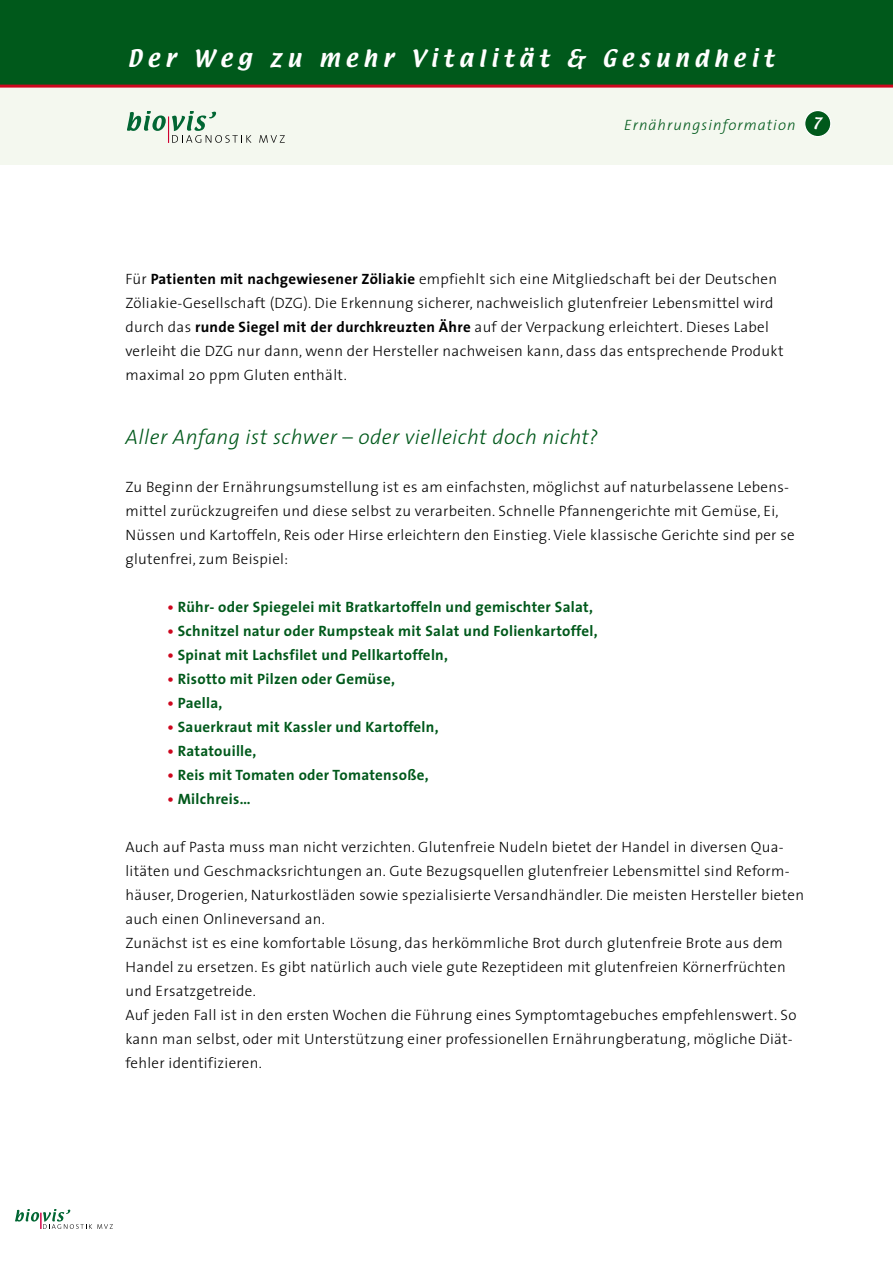
<style>
.page{position:relative;width:893px;height:1263px;background:#fff}
.page>*{position:absolute;margin:0;border:0;box-sizing:border-box;transform-origin:0 0}
.t1{font:italic 300 21px "The Sans";letter-spacing:.02em;color:#00591b}
.t2{font:21px "Textile";letter-spacing:.26em;color:#fff}
.t3{font:300 15px/24px "The Sans";letter-spacing:.02em;color:#000}
.t4{font:700 15px "The Sans";letter-spacing:.02em;color:#00591b}
.t5{font:italic 300 15px "The Sans";letter-spacing:.07em;color:#00591b}
.s1{font-family:"Textile";font-weight:400;font-style:normal;font-size:13.65px;color:#fff}
.s2{font-weight:700}
.s3{color:#cd071e}
</style>
<div class="page">
<svg style="left:15px;top:1209px;width:98px;height:20px"></svg>
<div style="left:0;top:88px;width:893px;height:76px;background:#f4f8ef"></div>
<div style="left:805px;top:111px;width:26px;height:26px;background:#00591b;border-radius:50%"></div>
<div style="left:804px;top:110px;width:27px;height:27px;border:1px solid #fff;border-radius:50%"></div>
<div style="left:0;top:0;width:893px;height:85px;background:#00591b"></div>
<svg style="left:259px;top:135px;width:26px;height:8px"></svg>
<svg style="left:128px;top:112px;width:123px;height:31px"></svg>
<hr style="left:0;top:85px;width:893px;height:3px;background:#cd071e">
<h1 class="t2" style="left:128px;top:43px;width:648px">Der Weg zu mehr Vitalität &amp; Gesundheit</h1>
<p class="t5" style="left:624px;top:113px;width:199px">Ernährungsinformation <span class="s1">7</span></p>
<p class="t3" style="left:125px;top:266px;width:660px">Für <span class="s2">Patienten mit nachgewiesener Zöliakie</span> empfiehlt sich eine Mitgliedschaft bei der Deutschen Zöliakie-Gesellschaft (DZG). Die Erkennung sicherer, nachweislich glutenfreier Lebensmittel wird durch das <span class="s2">runde Siegel mit der durchkreuzten Ähre</span> auf der Verpackung erleichtert. Dieses Label verleiht die DZG nur dann, wenn der Hersteller nachweisen kann, dass das entsprechende Produkt maximal 20 ppm Gluten enthält.</p>
<h1 class="t1" style="left:125px;top:420px;width:474px">Aller Anfang ist schwer – oder vielleicht doch nicht?</h1>
<p class="t3" style="left:125px;top:475px;width:671px">Zu Beginn der Ernährungsumstellung ist es am einfachsten, möglichst auf naturbelassene Lebens&shy;mittel zurückzugreifen und diese selbst zu verarbeiten. Schnelle Pfannengerichte mit Gemüse, Ei, Nüssen und Kartoffeln, Reis oder Hirse erleichtern den Einstieg. Viele klassische Gerichte sind per se glutenfrei, zum Beispiel:</p>
<p class="t4" style="left:167px;top:595px;width:427px"><span class="s3">•</span> Rühr- oder Spiegelei mit Bratkartoffeln und gemischter Salat,</p>
<p class="t4" style="left:167px;top:619px;width:432px"><span class="s3">•</span> Schnitzel natur oder Rumpsteak mit Salat und Folienkartoffel,</p>
<p class="t4" style="left:167px;top:643px;width:282px"><span class="s3">•</span> Spinat mit Lachsfilet und Pellkartoffeln,</p>
<p class="t4" style="left:167px;top:667px;width:229px"><span class="s3">•</span> Risotto mit Pilzen oder Gemüse,</p>
<p class="t4" style="left:167px;top:691px;width:57px"><span class="s3">•</span> Paella,</p>
<p class="t4" style="left:167px;top:715px;width:273px"><span class="s3">•</span> Sauerkraut mit Kassler und Kartoffeln,</p>
<p class="t4" style="left:167px;top:739px;width:91px"><span class="s3">•</span> Ratatouille,</p>
<p class="t4" style="left:167px;top:763px;width:263px"><span class="s3">•</span> Reis mit Tomaten oder Tomatensoße,</p>
<p class="t4" style="left:167px;top:787px;width:85px"><span class="s3">•</span> Milchreis…</p>
<p class="t3" style="left:125px;top:835px;width:680px">Auch auf Pasta muss man nicht verzichten. Glutenfreie Nudeln bietet der Handel in diversen Qua&shy;litäten und Geschmacksrichtungen an. Gute Bezugsquellen glutenfreier Lebensmittel sind Reform&shy;häuser, Drogerien, Naturkostläden sowie spezialisierte Versandhändler. Die meisten Hersteller bieten auch einen Onlineversand an.<br>Zunächst ist es eine komfortable Lösung, das herkömmliche Brot durch glutenfreie Brote aus dem Handel zu ersetzen. Es gibt natürlich auch viele gute Rezeptideen mit glutenfreien Körnerfrüchten und Ersatzgetreide.<br>Auf jeden Fall ist in den ersten Wochen die Führung eines Symptomtagebuches empfehlenswert. So kann man selbst, oder mit Unterstützung einer professionellen Ernährungberatung, mögliche Diät&shy;fehler identifizieren.</p>
</div>
